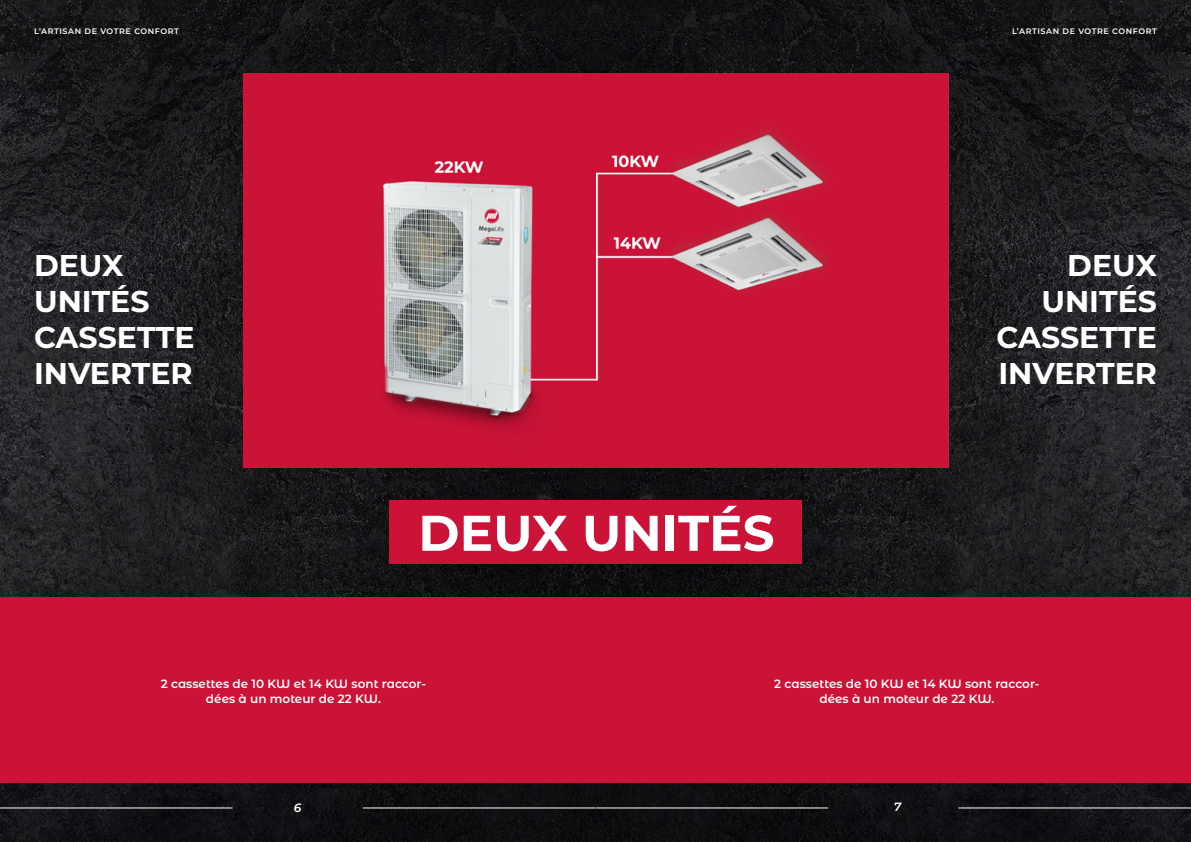
<style>
.page{position:relative;width:1191px;height:842px;background:#fff}
.page>*{position:absolute;margin:0;border:0;box-sizing:border-box;transform-origin:0 0}
.t1{font:700 50px "Montserrat";color:#fff}
.t2{font:700 30px/36px "Montserrat";color:#fff}
.t3{font:600 12px/14.4px "Montserrat Alternates";color:#fff;text-align:center}
.t4{font:italic 600 12px "Montserrat";color:#fff}
.t5{font:600 8px "Montserrat";letter-spacing:.07em;color:#fff}
</style>
<div class="page">
<img style="left:0;top:0;width:1191px;height:842px">
<hr style="left:0;top:807px;width:232px;height:1px;background:#fff">
<hr style="left:363px;top:807px;width:232px;height:1px;background:#fff">
<div style="left:0;top:597px;width:1191px;height:185px;background:#cb1337"></div>
<hr style="left:958px;top:807px;width:233px;height:1px;background:#fff">
<hr style="left:595px;top:807px;width:233px;height:1px;background:#fff">
<div style="left:389px;top:500px;width:412px;height:64px;background:#cb1338"></div>
<svg style="left:244px;top:74px;width:704px;height:394px;fill:#cb1337"></svg>
<p class="t5" style="left:34px;top:25px;width:146px">L’ARTISAN DE VOTRE CONFORT</p>
<h2 class="t2" style="left:34px;top:246px;width:162px">DEUX<br>UNITÉS<br>CASSETTE<br>INVERTER</h2>
<h1 class="t1" style="left:418px;top:497px;width:358px">DEUX UNITÉS</h1>
<p class="t5" style="left:1012px;top:25px;width:146px">L’ARTISAN DE VOTRE CONFORT</p>
<h2 class="t2" style="left:996px;top:246px;width:162px;text-align:right">DEUX<br>UNITÉS<br>CASSETTE<br>INVERTER</h2>
<p class="t3" style="left:161px;top:676px;width:267px">2 cassettes de 10 KW et 14 KW sont raccor&shy;dées à un moteur de 22 KW.</p>
<p class="t3" style="left:774px;top:676px;width:267px">2 cassettes de 10 KW et 14 KW sont raccor&shy;dées à un moteur de 22 KW.</p>
<p class="t4" style="left:294px;top:799px;width:9px">6</p>
<p class="t4" style="left:894px;top:798px;width:9px">7</p>
</div>
